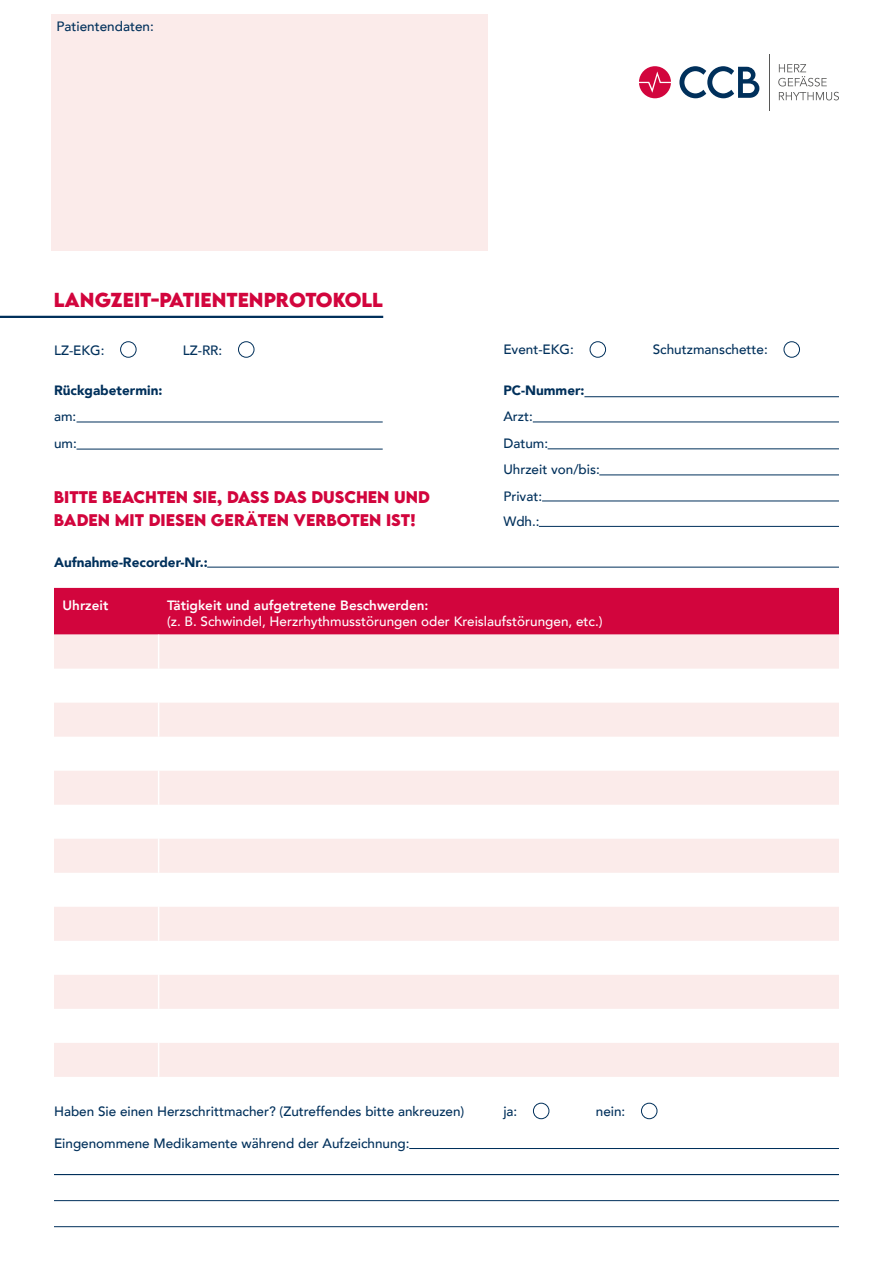
<style>
.page{position:relative;width:893px;height:1263px;background:#fff}
.page>*{position:absolute;margin:0;border:0;box-sizing:border-box;transform-origin:0 0}
.t1{font:700 18px "LEMONMILK";color:#d2053d}
.t2{font:700 15px/22.5px "LEMONMILK";color:#d2053d}
.t3{font:500 13.5px/26.2px "Avenir";color:#00305b}
.t4{font:500 13.5px "Avenir";color:#fff}
.t5{font:900 13.5px "Avenir";color:#00305b}
.t6{font:800 13.5px "Avenir";color:#fff}
</style>
<div class="page">
<div style="left:51px;top:14px;width:437px;height:237px;background:#fbebea"></div>
<svg style="left:679px;top:66px;width:80px;height:32px"></svg>
<svg style="left:639px;top:66px;width:32px;height:32px"></svg>
<hr style="left:769px;top:54px;width:1px;height:57px;background:#575756">
<svg style="left:778px;top:64px;width:49px;height:22px"></svg>
<svg style="left:779px;top:92px;width:60px;height:8px"></svg>
<hr style="left:0;top:316px;width:383px;height:2px;background:#00305b">
<div style="left:120px;top:341px;width:17px;height:17px;border:1px solid #00305b;border-radius:50%"></div>
<div style="left:590px;top:341px;width:16px;height:17px;border:1px solid #00305b;border-radius:50%"></div>
<div style="left:238px;top:341px;width:16px;height:17px;border:1px solid #00305b;border-radius:50%"></div>
<div style="left:783px;top:341px;width:17px;height:17px;border:1px solid #00305b;border-radius:50%"></div>
<hr style="left:584px;top:396px;width:255px;height:1px;background:#00305b">
<hr style="left:533px;top:422px;width:306px;height:1px;background:#00305b">
<hr style="left:77px;top:422px;width:306px;height:1px;background:#00305b">
<hr style="left:548px;top:449px;width:291px;height:1px;background:#00305b">
<hr style="left:77px;top:449px;width:306px;height:1px;background:#00305b">
<hr style="left:599px;top:475px;width:240px;height:1px;background:#00305b">
<hr style="left:542px;top:501px;width:297px;height:1px;background:#00305b">
<hr style="left:539px;top:526px;width:300px;height:1px;background:#00305b">
<hr style="left:207px;top:567px;width:632px;height:1px;background:#00305b">
<div style="left:54px;top:588px;width:785px;height:47px;background:#d2053d"></div>
<svg style="left:54px;top:635px;width:785px;height:442px;fill:#fbebea"></svg>
<hr style="left:158px;top:635px;width:1px;height:34px;background:#fff">
<hr style="left:158px;top:669px;width:1px;height:34px;background:#fff">
<hr style="left:158px;top:703px;width:1px;height:34px;background:#fff">
<hr style="left:158px;top:737px;width:1px;height:34px;background:#fff">
<hr style="left:158px;top:771px;width:1px;height:34px;background:#fff">
<hr style="left:158px;top:805px;width:1px;height:34px;background:#fff">
<hr style="left:158px;top:839px;width:1px;height:34px;background:#fff">
<hr style="left:158px;top:873px;width:1px;height:34px;background:#fff">
<hr style="left:158px;top:907px;width:1px;height:34px;background:#fff">
<hr style="left:158px;top:941px;width:1px;height:34px;background:#fff">
<hr style="left:158px;top:975px;width:1px;height:34px;background:#fff">
<hr style="left:158px;top:1009px;width:1px;height:34px;background:#fff">
<hr style="left:158px;top:1043px;width:1px;height:34px;background:#fff">
<div style="left:533px;top:1103px;width:16px;height:16px;border:1px solid #00305b;border-radius:50%"></div>
<div style="left:641px;top:1103px;width:16px;height:16px;border:1px solid #00305b;border-radius:50%"></div>
<hr style="left:54px;top:1200px;width:785px;height:1px;background:#00305b">
<hr style="left:54px;top:1226px;width:785px;height:1px;background:#00305b">
<hr style="left:54px;top:1174px;width:785px;height:1px;background:#00305b">
<hr style="left:409px;top:1148px;width:430px;height:1px;background:#00305b">
<p class="t3" style="left:57px;top:13px;width:99px">Patientendaten:</p>
<h1 class="t1" style="left:54px;top:288px;width:319px">LANGZEIT-PATIENTENPROTOKOLL</h1>
<p class="t3" style="left:54px;top:336px;width:52px">LZ-EKG:</p>
<p class="t3" style="left:183px;top:336px;width:41px">LZ-RR:</p>
<p class="t3" style="left:503px;top:335px;width:72px">Event-EKG:</p>
<p class="t3" style="left:653px;top:335px;width:117px">Schutzmanschette:</p>
<p class="t5" style="left:54px;top:379px;width:110px">Rückgabetermin:</p>
<p class="t5" style="left:503px;top:379px;width:83px">PC-Nummer:</p>
<p class="t3" style="left:54px;top:403px;width:24px">am:</p>
<p class="t3" style="left:503px;top:403px;width:31px">Arzt:</p>
<p class="t3" style="left:54px;top:429px;width:24px">um:</p>
<p class="t3" style="left:503px;top:429px;width:98px">Datum:<br>Uhrzeit von/bis:<br>Privat:</p>
<p class="t3" style="left:503px;top:507px;width:38px">Wdh.:</p>
<p class="t2" style="left:54px;top:486px;width:378px">BITTE BEACHTEN SIE, DASS DAS DUSCHEN UND<br>BADEN MIT DIESEN GERÄTEN VERBOTEN IST!</p>
<p class="t5" style="left:54px;top:550px;width:155px">Aufnahme-Recorder-Nr.:</p>
<p class="t6" style="left:63px;top:595px;width:47px">Uhrzeit</p>
<p class="t6" style="left:167px;top:595px;width:263px">Tätigkeit und aufgetretene Beschwerden:</p>
<p class="t4" style="left:167px;top:610px;width:437px">(z. B. Schwindel, Herzrhythmusstörungen oder Kreislaufstörungen, etc.)</p>
<p class="t3" style="left:54px;top:1098px;width:412px">Haben Sie einen Herzschrittmacher? (Zutreffendes bitte ankreuzen)</p>
<p class="t3" style="left:503px;top:1098px;width:15px">ja:</p>
<p class="t3" style="left:596px;top:1098px;width:31px">nein:</p>
<p class="t3" style="left:54px;top:1129px;width:357px">Eingenommene Medikamente während der Aufzeichnung:</p>
</div>
